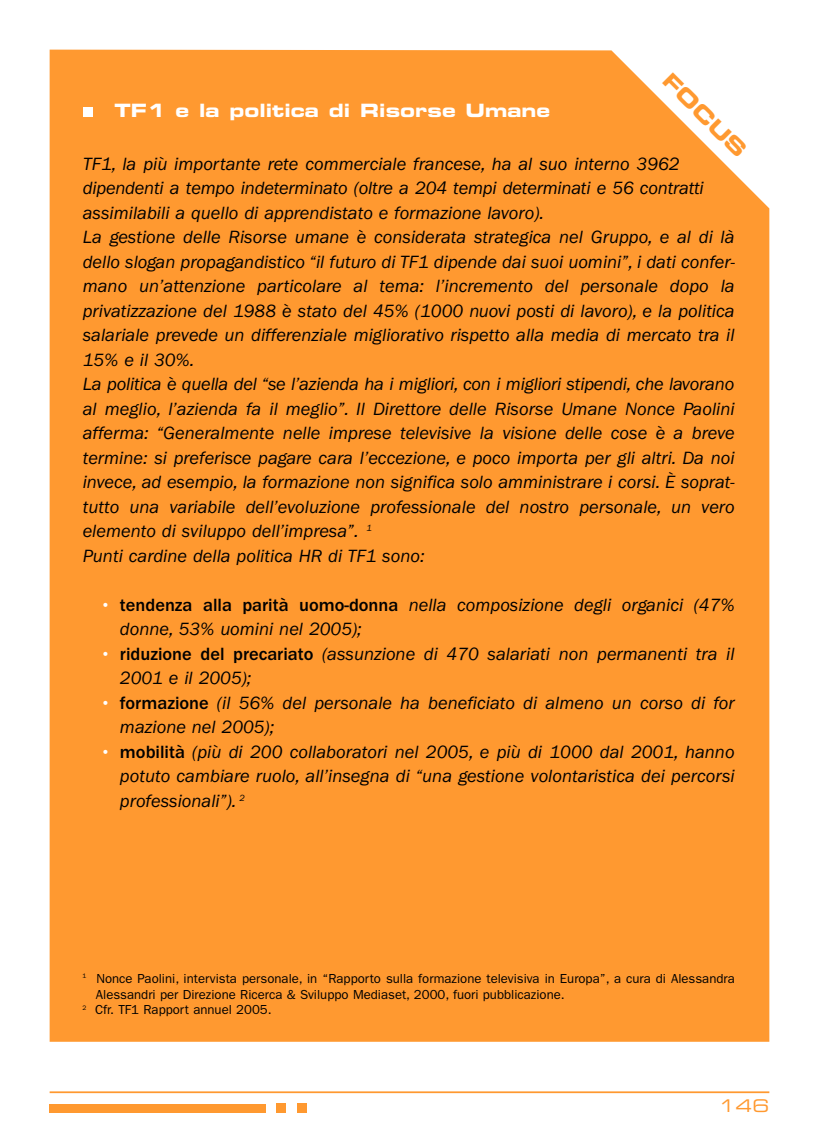
<style>
.page{position:relative;width:819px;height:1141px;background:#fff}
.page>*{position:absolute;margin:0;border:0;box-sizing:border-box;transform-origin:0 0}
.t1{font:21px "Eurostile LT Std Bold Ex 2";color:#ff9930}
.t2{font:italic 18.38px/24.5px "ITC Franklin Gothic Std";color:#000}
.t3{font:18.38px "Eurostile LT Std Bold Ex 2";color:#fff}
.t4{font:17.5px "Eurostile LT Std Ex 2";color:#ff9930}
.t5{font:13.12px "ITC Franklin Gothic Std";color:#000}
.s1{font-weight:500;font-style:normal;color:#fff}
.s2{font-weight:500;font-style:normal}
</style>
<div class="page">
<hr style="left:50px;top:1091px;width:719px;height:2px;background:#ff9930">
<div style="left:50px;top:1104px;width:216px;height:8px;background:#ff9930"></div>
<div style="left:276px;top:1103px;width:10px;height:10px;background:#ff9930"></div>
<div style="left:297px;top:1103px;width:10px;height:10px;background:#ff9930"></div>
<div style="left:50px;top:50px;width:719px;height:992px;background:#ff9930"></div>
<div style="left:83px;top:107px;width:9px;height:10px;background:#fff"></div>
<p class="t1" style="left:671px;top:71px;width:110px;rotate:45deg">FOCUS</p>
<p class="t3" style="left:115px;top:103px;width:437px">TF1 e la politica di Risorse Umane</p>
<p class="t2" style="left:83px;top:153px;width:653px">TF1, la più importante rete commerciale francese, ha al suo interno 3962 dipendenti a tempo indeterminato (oltre a 204 tempi determinati e 56 contratti assimilabili a quello di apprendistato e formazione lavoro).<br>La gestione delle Risorse umane è considerata strategica nel Gruppo, e al di là dello slogan propagandistico “il futuro di TF1 dipende dai suoi uomini”, i dati confer&shy;mano un’attenzione particolare al tema: l’incremento del personale dopo la privatizzazione del 1988 è stato del 45% (1000 nuovi posti di lavoro), e la politica salariale prevede un differenziale migliorativo rispetto alla media di mercato tra il 15% e il 30%.<br>La politica è quella del “se l’azienda ha i migliori, con i migliori stipendi, che lavorano al meglio, l’azienda fa il meglio”. Il Direttore delle Risorse Umane Nonce Paolini afferma: “Generalmente nelle imprese televisive la visione delle cose è a breve termine: si preferisce pagare cara l’eccezione, e poco importa per gli altri. Da noi invece, ad esempio, la formazione non significa solo amministrare i corsi. È soprat&shy;tutto una variabile dell’evoluzione professionale del nostro personale, un vero elemento di sviluppo dell’impresa”. <sup>1<br></sup>Punti cardine della politica HR di TF1 sono:</p>
<p class="t2" style="left:120px;top:594px;width:616px;text-indent:-20px"><span class="s1">•</span> <span class="s2">tendenza alla parità uomo-donna</span> nella composizione degli organici (47% donne, 53% uomini nel 2005);</p>
<p class="t2" style="left:120px;top:643px;width:616px;text-indent:-20px"><span class="s1">•</span> <span class="s2">riduzione del precariato</span> (assunzione di 470 salariati non permanenti tra il<br>2001 e il 2005);</p>
<p class="t2" style="left:120px;top:692px;width:616px;text-indent:-20px"><span class="s1">•</span> <span class="s2">formazione</span> (il 56% del personale ha beneficiato di almeno un corso di for mazione nel 2005);</p>
<p class="t2" style="left:120px;top:741px;width:616px;text-align:justify;text-indent:-20px"><span class="s1">•</span> <span class="s2">mobilità</span> (più di 200 collaboratori nel 2005, e più di 1000 dal 2001, hanno potuto cambiare ruolo, all’insegna di “una gestione volontaristica dei percorsi professionali”). <sup>2</sup></p>
<p class="t5" style="left:82px;top:974px;width:653px"><sup>1</sup> Nonce Paolini, intervista personale, in “Rapporto sulla formazione televisiva in Europa”, a cura di Alessandra</p>
<p class="t5" style="left:96px;top:990px;width:470px">Alessandri per Direzione Ricerca &amp; Sviluppo Mediaset, 2000, fuori pubblicazione.</p>
<p class="t5" style="left:82px;top:1005px;width:191px"><sup>2</sup> Cfr. TF1 Rapport annuel 2005.</p>
<p class="t4" style="left:718px;top:1100px;width:52px">146</p>
</div>
